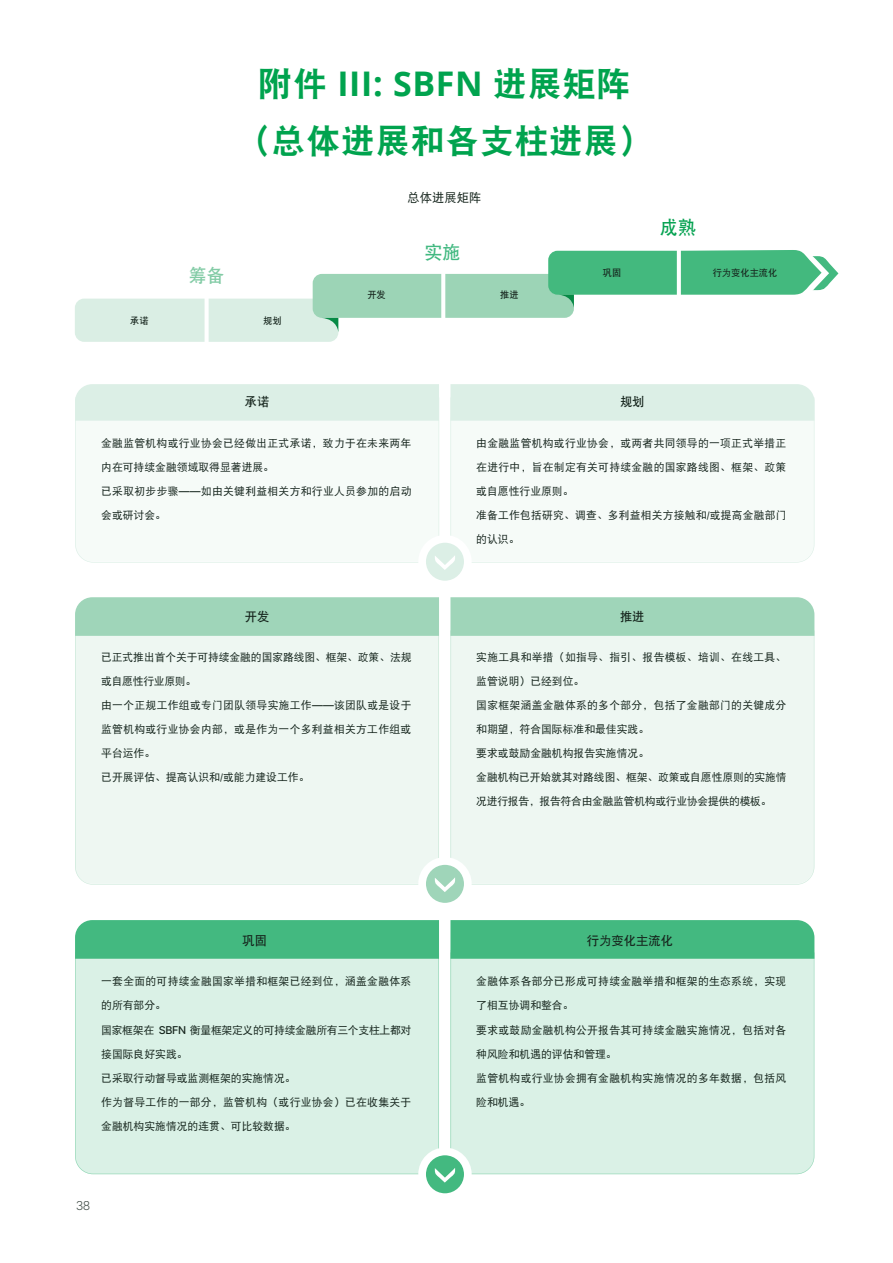
<style>
.page{position:relative;width:893px;height:1263px;background:#fff}
.page>*{position:absolute;margin:0;border:0;box-sizing:border-box;transform-origin:0 0}
.t1{font:700 33.9px "Open Sans";letter-spacing:.02em;color:#00a34e}
.t2{font:33.9px "DFP Hei W9";letter-spacing:.02em;color:#00a34e}
.t3{font:18.45px "DFP Hei W7";color:#82cba5}
.t4{font:18.45px "DFP Hei W7";color:#42b981}
.t5{font:18.45px "DFP Hei W7";color:#05a251}
.t6{font:12.3px "DFP Hei W7";color:#16251d}
.t7{font:12.3px "DFP Hei W5";color:#16251d}
.t8{font:300 12.3px "Inter";color:#16251d}
.t9{font:10.8px "DFP Hei W5";letter-spacing:.025em;color:#16251d}
.t10{font:10.8px "DFP Hei W5";color:#16251d}
.t11{font:10.8px "DFP Hei W5";letter-spacing:-.025em;color:#16251d}
.t12{font:10.8px "DFP Hei W5";letter-spacing:-.01em;color:#16251d}
.t13{font:9.3px "DFP Hei W7";color:#16251d}
.s1{font-family:"DFP Hei W9";font-weight:400}
.s2{font-family:"Inter";font-weight:500}
</style>
<div class="page">
<div style="left:75px;top:421px;width:364px;height:141px;background:#f6fbf8"></div>
<div style="left:450px;top:421px;width:364px;height:141px;background:#f6fbf8"></div>
<div style="left:75px;top:636px;width:364px;height:248px;background:#eef7f2"></div>
<div style="left:450px;top:636px;width:364px;height:248px;background:#eef7f2"></div>
<div style="left:75px;top:920px;width:364px;height:35px;background:#43b980"></div>
<div style="left:75px;top:955px;width:364px;height:219px;background:#daf1e6"></div>
<div style="left:450px;top:920px;width:364px;height:30px;background:#43b980"></div>
<div style="left:75px;top:597px;width:364px;height:39px;background:#9fd5b9"></div>
<div style="left:450px;top:597px;width:364px;height:39px;background:#9fd5b9"></div>
<div style="left:75px;top:384px;width:364px;height:37px;background:#dcefe6"></div>
<div style="left:450px;top:384px;width:364px;height:37px;background:#dcefe6"></div>
<div style="left:450px;top:950px;width:364px;height:224px;background:#daf1e6"></div>
<svg style="left:422px;top:539px;width:46px;height:46px"></svg>
<div style="left:418px;top:535px;width:54px;height:53px;border:8px solid #fff;border-radius:50%"></div>
<svg style="left:435px;top:555px;width:20px;height:15px"></svg>
<svg style="left:422px;top:861px;width:46px;height:46px"></svg>
<div style="left:418px;top:857px;width:54px;height:53px;border:8px solid #fff;border-radius:50%"></div>
<svg style="left:435px;top:877px;width:20px;height:15px"></svg>
<svg style="left:422px;top:1151px;width:46px;height:46px"></svg>
<div style="left:418px;top:1147px;width:54px;height:54px;border:8px solid #fff;border-radius:50%"></div>
<svg style="left:435px;top:1168px;width:20px;height:14px"></svg>
<svg style="left:75px;top:250px;width:763px;height:92px"></svg>
<h2 class="t3" style="left:189px;top:265px;width:38px">筹备</h2>
<h1 class="t1" style="left:259px;top:60px;width:374px"><span class="s1">附件</span> III: SBFN <span class="s1">进展矩阵</span></h1>
<h1 class="t2" style="left:237px;top:122px;width:416px">（总体进展和各支柱进展）</h1>
<p class="t7" style="left:408px;top:191px;width:76px">总体进展矩阵</p>
<h2 class="t4" style="left:424px;top:242px;width:38px">实施</h2>
<h2 class="t5" style="left:660px;top:217px;width:38px">成熟</h2>
<p class="t13" style="left:367px;top:290px;width:20px">开发</p>
<p class="t13" style="left:500px;top:290px;width:20px">推进</p>
<p class="t13" style="left:603px;top:268px;width:20px">巩固</p>
<p class="t13" style="left:713px;top:268px;width:66px">行为变化主流化</p>
<p class="t13" style="left:130px;top:316px;width:20px">承诺</p>
<p class="t13" style="left:263px;top:316px;width:20px">规划</p>
<p class="t6" style="left:245px;top:395px;width:26px">承诺</p>
<p class="t6" style="left:620px;top:395px;width:26px">规划</p>
<p class="t9" style="left:101px;top:437px;width:312px">金融监管机构或行业协会已经做出正式承诺，致力于在未来两年</p>
<p class="t10" style="left:101px;top:461px;width:174px">内在可持续金融领域取得显著进展。</p>
<p class="t9" style="left:101px;top:486px;width:312px">已采取初步步骤<span class="s2">——</span>如由关键利益相关方和行业人员参加的启动</p>
<p class="t9" style="left:101px;top:510px;width:66px">会或研讨会。</p>
<p class="t9" style="left:476px;top:437px;width:312px">由金融监管机构或行业协会，或两者共同领导的一项正式举措正</p>
<p class="t9" style="left:476px;top:461px;width:312px">在进行中，旨在制定有关可持续金融的国家路线图、框架、政策</p>
<p class="t10" style="left:476px;top:486px;width:99px">或自愿性行业原则。</p>
<p class="t9" style="left:476px;top:510px;width:312px">准备工作包括研究、调查、多利益相关方接触和/或提高金融部门</p>
<p class="t9" style="left:476px;top:534px;width:45px">的认识。</p>
<p class="t6" style="left:245px;top:609px;width:26px">开发</p>
<p class="t6" style="left:620px;top:609px;width:26px">推进</p>
<p class="t12" style="left:101px;top:651px;width:312px">已正式推出首个关于可持续金融的国家路线图、框架、政策、法规</p>
<p class="t11" style="left:101px;top:675px;width:97px">或自愿性行业原则。</p>
<p class="t9" style="left:101px;top:699px;width:312px">由一个正规工作组或专门团队领导实施工作<span class="s2">——</span>该团队或是设于</p>
<p class="t9" style="left:101px;top:723px;width:312px">监管机构或行业协会内部，或是作为一个多利益相关方工作组或</p>
<p class="t9" style="left:101px;top:747px;width:56px">平台运作。</p>
<p class="t10" style="left:101px;top:771px;width:210px">已开展评估、提高认识和/或能力建设工作。</p>
<p class="t9" style="left:476px;top:651px;width:312px">实施工具和举措（如指导、指引、报告模板、培训、在线工具、</p>
<p class="t10" style="left:476px;top:675px;width:110px">监管说明）已经到位。</p>
<p class="t9" style="left:476px;top:699px;width:312px">国家框架涵盖金融体系的多个部分，包括了金融部门的关键成分</p>
<p class="t10" style="left:476px;top:723px;width:174px">和期望，符合国际标准和最佳实践。</p>
<p class="t10" style="left:476px;top:747px;width:174px">要求或鼓励金融机构报告实施情况。</p>
<p class="t12" style="left:476px;top:771px;width:312px">金融机构已开始就其对路线图、框架、政策或自愿性原则的实施情</p>
<p class="t11" style="left:476px;top:795px;width:297px">况进行报告，报告符合由金融监管机构或行业协会提供的模板。</p>
<p class="t6" style="left:243px;top:934px;width:26px">巩固</p>
<p class="t6" style="left:587px;top:934px;width:88px">行为变化主流化</p>
<p class="t9" style="left:101px;top:976px;width:312px">一套全面的可持续金融国家举措和框架已经到位，涵盖金融体系</p>
<p class="t9" style="left:101px;top:1000px;width:66px">的所有部分。</p>
<p class="t11" style="left:101px;top:1024px;width:312px">国家框架在 <span class="s2">SBFN</span> 衡量框架定义的可持续金融所有三个支柱上都对</p>
<p class="t10" style="left:101px;top:1048px;width:88px">接国际良好实践。</p>
<p class="t10" style="left:101px;top:1072px;width:196px">已采取行动督导或监测框架的实施情况。</p>
<p class="t9" style="left:101px;top:1096px;width:312px">作为督导工作的一部分，监管机构（或行业协会）已在收集关于</p>
<p class="t10" style="left:101px;top:1120px;width:196px">金融机构实施情况的连贯、可比较数据。</p>
<p class="t9" style="left:476px;top:976px;width:312px">金融体系各部分已形成可持续金融举措和框架的生态系统，实现</p>
<p class="t10" style="left:476px;top:1000px;width:99px">了相互协调和整合。</p>
<p class="t9" style="left:476px;top:1024px;width:312px">要求或鼓励金融机构公开报告其可持续金融实施情况，包括对各</p>
<p class="t10" style="left:476px;top:1048px;width:142px">种风险和机遇的评估和管理。</p>
<p class="t9" style="left:476px;top:1072px;width:312px">监管机构或行业协会拥有金融机构实施情况的多年数据，包括风</p>
<p class="t9" style="left:476px;top:1096px;width:56px">险和机遇。</p>
<p class="t8" style="left:75px;top:1197px;width:17px">38</p>
</div>
